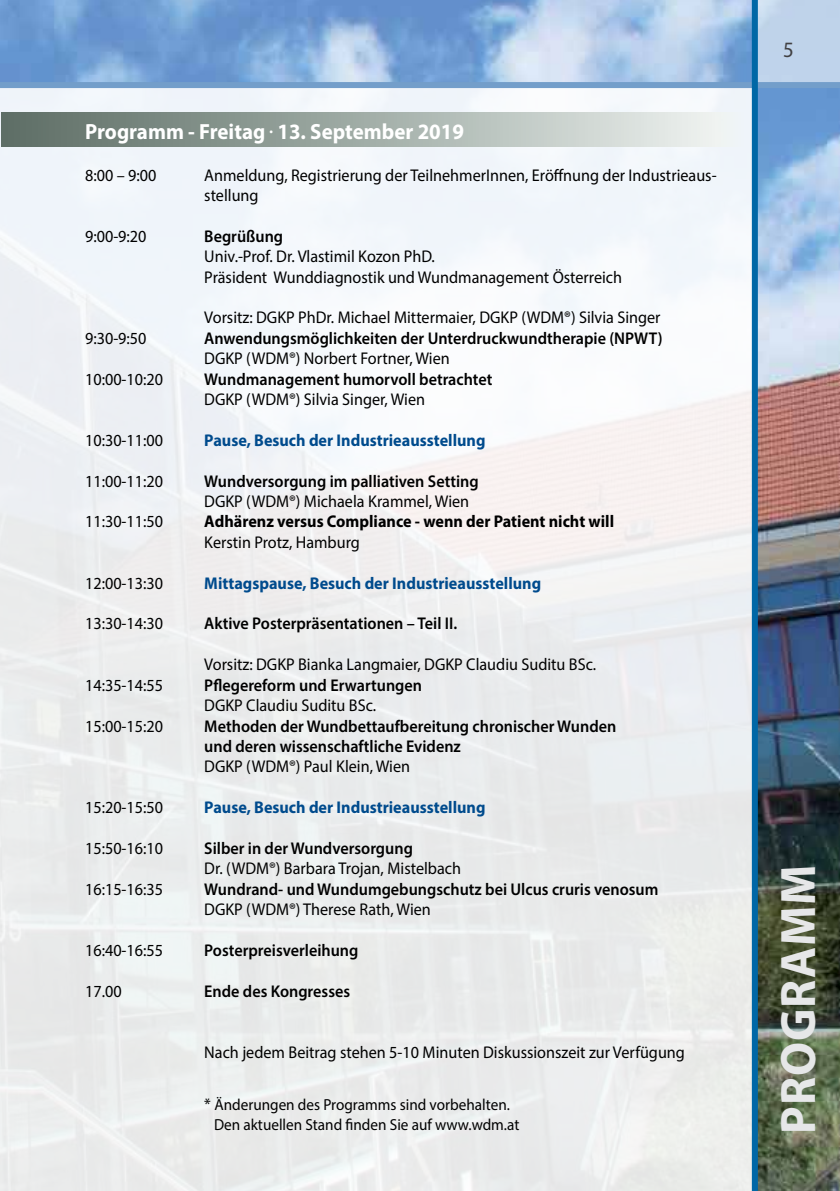
<style>
.page{position:relative;width:840px;height:1191px;background:#fff}
.page>*{position:absolute;margin:0;border:0;box-sizing:border-box;transform-origin:0 0}
.t1{font:700 50px "Myriad Pro";letter-spacing:.02em;color:#e6e7e8;scale:.95 1}
.t2{font:700 22px "Myriad Pro";color:#fff;scale:.95 1}
.t3{font:22px "Myriad Pro";color:#414042;scale:.95 1}
.t4{font:17px/20.4px "Myriad Pro";color:#000;scale:.95 1}
.t5{font:600 17px/20.4px "Myriad Pro";color:#000;scale:.95 1}
.t6{font:700 17px "Myriad Pro";color:#004b8d;scale:.95 1}
.t7{font:700 17px "Myriad Pro";color:#000;scale:.95 1}
.t8{font:16px/19.2px "Myriad Pro";color:#000;scale:.95 1}
.s1{font-size:17px}
</style>
<div class="page">
<img style="left:0;top:0;width:839px;height:1191px">
<div style="left:0;top:85px;width:754px;height:1106px;background:linear-gradient(to right,#eceff1,#f1f1f2)"></div>
<div style="left:754px;top:0;width:85px;height:85px;background:#bfd3ea"></div>
<div style="left:0;top:82px;width:839px;height:6px;background:#739eca"></div>
<div style="left:751px;top:0;width:6px;height:1191px;background:#0067a6"></div>
<svg style="left:0;top:113px;width:2px;height:34px"></svg>
<div style="left:2px;top:113px;width:750px;height:34px;background:linear-gradient(to right,#5a6b62,#f2f6f5)"></div>
<p class="t2" style="left:85px;top:117px;width:400px">Programm - Freitag . 13. September 2019</p>
<p class="t4" style="left:85px;top:164px;width:77px">8:00 – 9:00</p>
<p class="t4" style="left:204px;top:164px;width:540px">Anmeldung, Registrierung der TeilnehmerInnen, Eröffnung der Industrieaus&shy;stellung</p>
<p class="t4" style="left:85px;top:225px;width:66px">9:00-9:20</p>
<p class="t5" style="left:204px;top:225px;width:84px">Begrüßung</p>
<p class="t4" style="left:204px;top:246px;width:441px">Univ.-Prof. Dr. Vlastimil Kozon PhD.<br>Präsident Wunddiagnostik und Wundmanagement Österreich</p>
<p class="t4" style="left:204px;top:307px;width:481px">Vorsitz: DGKP PhDr. Michael Mittermaier, DGKP (WDM®) Silvia Singer</p>
<p class="t4" style="left:85px;top:327px;width:66px">9:30-9:50</p>
<p class="t5" style="left:204px;top:327px;width:484px">Anwendungsmöglichkeiten der Unterdruckwundtherapie (NPWT)</p>
<p class="t4" style="left:204px;top:348px;width:260px">DGKP (WDM®) Norbert Fortner, Wien</p>
<p class="t4" style="left:85px;top:368px;width:84px">10:00-10:20</p>
<p class="t5" style="left:204px;top:368px;width:305px">Wundmanagement humorvoll betrachtet</p>
<p class="t4" style="left:204px;top:389px;width:234px">DGKP (WDM®) Silvia Singer, Wien</p>
<p class="t4" style="left:85px;top:429px;width:84px">10:30-11:00</p>
<p class="t6" style="left:204px;top:429px;width:297px">Pause, Besuch der Industrieausstellung</p>
<p class="t4" style="left:85px;top:470px;width:84px">11:00-11:20</p>
<p class="t5" style="left:204px;top:470px;width:290px">Wundversorgung im palliativen Setting</p>
<p class="t4" style="left:204px;top:491px;width:280px">DGKP (WDM®) Michaela Krammel, Wien</p>
<p class="t4" style="left:85px;top:511px;width:84px">11:30-11:50</p>
<p class="t7" style="left:204px;top:510px;width:432px">Adhärenz versus Compliance - wenn der Patient nicht will</p>
<p class="t4" style="left:204px;top:531px;width:165px">Kerstin Protz, Hamburg</p>
<p class="t4" style="left:85px;top:572px;width:84px">12:00-13:30</p>
<p class="t6" style="left:204px;top:572px;width:356px">Mittagspause, Besuch der Industrieausstellung</p>
<p class="t4" style="left:85px;top:613px;width:84px">13:30-14:30</p>
<p class="t5" style="left:204px;top:613px;width:267px">Aktive Posterpräsentationen – Teil II.</p>
<p class="t4" style="left:204px;top:654px;width:414px">Vorsitz: DGKP Bianka Langmaier, DGKP Claudiu Suditu BSc.</p>
<p class="t4" style="left:85px;top:674px;width:84px">14:35-14:55</p>
<p class="t5" style="left:204px;top:674px;width:231px">Pflegereform und Erwartungen</p>
<p class="t4" style="left:204px;top:695px;width:182px">DGKP Claudiu Suditu BSc.</p>
<p class="t4" style="left:85px;top:715px;width:84px">15:00-15:20</p>
<p class="t5" style="left:204px;top:715px;width:435px">Methoden der Wundbettaufbereitung chronischer Wunden und deren wissenschaftliche Evidenz</p>
<p class="t4" style="left:204px;top:756px;width:218px">DGKP (WDM®) Paul Klein, Wien</p>
<p class="t4" style="left:85px;top:797px;width:84px">15:20-15:50</p>
<p class="t6" style="left:204px;top:796px;width:297px">Pause, Besuch der Industrieausstellung</p>
<p class="t4" style="left:85px;top:837px;width:84px">15:50-16:10</p>
<p class="t5" style="left:204px;top:837px;width:221px">Silber in der Wundversorgung</p>
<p class="t4" style="left:204px;top:858px;width:272px">Dr. (WDM®) Barbara Trojan, Mistelbach</p>
<p class="t4" style="left:85px;top:878px;width:84px">16:15-16:35</p>
<p class="t5" style="left:204px;top:878px;width:479px">Wundrand- und Wundumgebungschutz bei Ulcus cruris venosum</p>
<p class="t4" style="left:204px;top:899px;width:240px">DGKP (WDM®) Therese Rath, Wien</p>
<p class="t4" style="left:85px;top:939px;width:84px">16:40-16:55</p>
<p class="t5" style="left:204px;top:939px;width:164px">Posterpreisverleihung</p>
<p class="t4" style="left:85px;top:980px;width:40px">17.00</p>
<p class="t5" style="left:204px;top:980px;width:155px">Ende des Kongresses</p>
<p class="t4" style="left:204px;top:1041px;width:507px">Nach jedem Beitrag stehen 5-10 Minuten Diskussionszeit zur Verfügung</p>
<p class="t8" style="left:214px;top:1095px;width:323px;text-indent:-10px"><span class="s1">*</span> Änderungen des Programms sind vorbehalten.<br>Den aktuellen Stand finden Sie auf www.wdm.at</p>
<p class="t3" style="left:782px;top:36px;width:13px">5</p>
<h1 class="t1" style="left:765px;top:1133px;width:284px;rotate:-90deg">PROGRAMM</h1>
</div>
